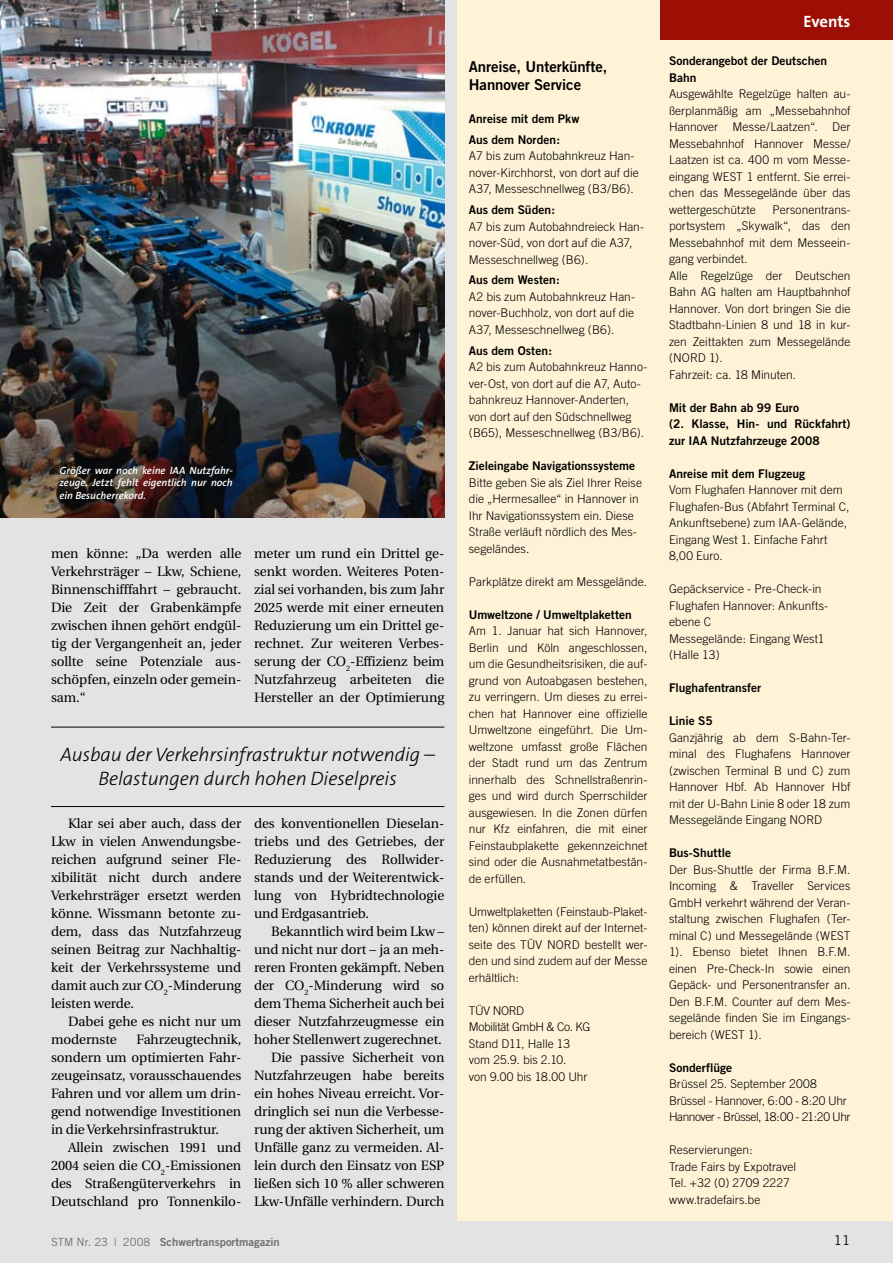
<style>
.page{position:relative;width:893px;height:1263px;background:#e3e3e3}
.page>*{position:absolute;margin:0;border:0;box-sizing:border-box;transform-origin:0 0}
.t1{font:italic 300 19.5px/23.4px "The Sans B3";letter-spacing:-.005em;color:#000;text-align:center}
.t2{font:700 16.5px "The Sans B7";letter-spacing:-.005em;color:#fff}
.t3{font:15px/18px "Trade Gothic Bold Two";letter-spacing:-.005em;color:#000}
.t4{font:13.5px/18px "Utopia";letter-spacing:-.005em;color:#000;text-align:justify}
.t5{font:13.5px "Trade Gothic";color:#000}
.t6{font:300 12px/16.5px "Trade Gothic";color:#000}
.t7{font:12px/16.5px "Trade Gothic Bold Two";color:#000}
.t8{font:300 12px/16.5px "Trade Gothic";letter-spacing:-.02em;color:#000}
.t9{font:11.25px "Trade Gothic Bold Two";color:#6f6f6e}
.t10{font:italic 600 10.5px/12.3px "The Sans B6";color:#fff;text-align:justify}
.s1{font-family:"Trade Gothic"}
</style>
<div class="page">
<div style="left:457px;top:0;width:436px;height:1220px;background:#fff3d7"></div>
<div style="left:660px;top:0;width:233px;height:39px;background:#9d0e05"></div>
<hr style="left:51px;top:727px;width:393px;height:1px;background:#000">
<hr style="left:51px;top:806px;width:393px;height:1px;background:#000">
<img style="left:0;top:0;width:444px;height:517px">
<p class="t10" style="left:60px;top:465px;width:175px">Größer war noch keine IAA Nutzfahr&shy;zeuge. Jetzt fehlt eigentlich nur noch ein Besucherrekord.</p>
<p class="t4" style="left:51px;top:545px;width:192px">men könne: „Da werden alle Verkehrsträger – Lkw, Schiene, Binnenschifffahrt – gebraucht.<br>Die Zeit der Grabenkämpfe zwischen ihnen gehört endgül&shy;tig der Vergangenheit an, jeder sollte seine Potenziale aus&shy;schöpfen, einzeln oder gemein&shy;sam.“</p>
<p class="t4" style="left:254px;top:545px;width:192px">meter um rund ein Drittel ge&shy;senkt worden. Weiteres Poten&shy;zial sei vorhanden, bis zum Jahr 2025 werde mit einer erneuten Reduzierung um ein Drittel ge&shy;rechnet. Zur weiteren Verbes&shy;serung der CO<sub>2</sub>-Effizienz beim Nutzfahrzeug arbeiteten die Hersteller an der Optimierung</p>
<h1 class="t1" style="left:61px;top:744px;width:376px">Ausbau der Verkehrsinfrastruktur notwendig –<br>Belastungen durch hohen Dieselpreis</h1>
<p class="t4" style="left:51px;top:815px;width:192px;text-indent:17px">Klar sei aber auch, dass der Lkw in vielen Anwendungsbe&shy;reichen aufgrund seiner Fle&shy;xibilität nicht durch andere Verkehrsträger ersetzt werden könne. Wissmann betonte zu&shy;dem, dass das Nutzfahrzeug seinen Beitrag zur Nachhaltig&shy;keit der Verkehrssysteme und damit auch zur CO<sub>2</sub>-Minderung leisten werde.</p>
<p class="t4" style="left:51px;top:1013px;width:192px;text-indent:17px">Dabei gehe es nicht nur um modernste</p>
<p class="t4" style="left:51px;top:1031px;width:192px;text-indent:86px">Fahrzeugtechnik, sondern um optimierten Fahr&shy;zeugeinsatz, vorausschauendes Fahren und vor allem um drin&shy;gend notwendige Investitionen in die Verkehrsinfrastruktur.</p>
<p class="t4" style="left:51px;top:1139px;width:192px;text-indent:17px">Allein zwischen 1991 und 2004 seien die CO<sub>2</sub>-Emissionen des Straßengüterverkehrs in Deutschland pro Tonnenkilo-</p>
<p class="t4" style="left:254px;top:815px;width:192px">des konventionellen Dieselan&shy;triebs und des Getriebes, der Reduzierung des Rollwider&shy;stands und der Weiterentwick&shy;lung von Hybridtechnologie und Erdgasantrieb.</p>
<p class="t4" style="left:254px;top:923px;width:192px;text-align:right">Bekanntlich wird beim Lkw – und nicht nur dort – ja an meh&shy;reren Fronten gekämpft. Neben der CO<sub>2</sub>-Minderung wird so dem Thema Sicherheit auch bei dieser Nutzfahrzeugmesse ein hoher Stellenwert zugerechnet.<br>Die passive Sicherheit von<br>Nutzfahrzeugen habe bereits ein hohes Niveau erreicht. Vor&shy;dringlich sei nun die Verbesse&shy;rung der aktiven Sicherheit, um<br>Unfälle ganz zu vermeiden. Al&shy;lein durch den Einsatz von ESP ließen sich 10 % aller schweren<br>Lkw-Unfälle verhindern. Durch</p>
<p class="t3" style="left:469px;top:57px;width:140px">Anreise, Unterkünfte,<br>Hannover Service</p>
<p class="t7" style="left:469px;top:108px;width:112px;line-height:20.7px">Anreise mit dem Pkw<br>Aus dem Norden:</p>
<p class="t6" style="left:469px;top:148px;width:171px">A7 bis zum Autobahnkreuz Han&shy;nover-Kirchhorst, von dort auf die<br>A37, Messeschnellweg (B3/B6).</p>
<p class="t7" style="left:469px;top:201px;width:88px">Aus dem Süden:</p>
<p class="t6" style="left:469px;top:218px;width:177px">A7 bis zum Autobahndreieck Han&shy;nover-Süd, von dort auf die A37,<br>Messeschnellweg (B6).</p>
<p class="t7" style="left:469px;top:272px;width:93px">Aus dem Westen:</p>
<p class="t6" style="left:469px;top:288px;width:168px;text-align:justify">A2 bis zum Autobahnkreuz Han&shy;nover-Buchholz, von dort auf die A37, Messeschnellweg (B6).</p>
<p class="t7" style="left:469px;top:342px;width:85px">Aus dem Osten:</p>
<p class="t6" style="left:469px;top:358px;width:180px">A2 bis zum Autobahnkreuz Hanno&shy;ver-Ost, von dort auf die A7, Auto&shy;bahnkreuz Hannover-Anderten, von dort auf den Südschnellweg (B65), Messeschnellweg (B3/B6).</p>
<p class="t7" style="left:469px;top:457px;width:168px">Zieleingabe Navigationssysteme</p>
<p class="t6" style="left:469px;top:474px;width:175px">Bitte geben Sie als Ziel Ihrer Reise die „Hermesallee“ in Hannover in<br>Ihr Navigationssystem ein. Diese<br>Straße verläuft nördlich des Mes&shy;segeländes.</p>
<p class="t6" style="left:469px;top:573px;width:180px">Parkplätze direkt am Messgelände.</p>
<p class="t7" style="left:469px;top:606px;width:164px">Umweltzone / Umweltplaketten</p>
<p class="t6" style="left:469px;top:622px;width:180px;text-align:justify">Am 1. Januar hat sich Hannover, Berlin und Köln angeschlossen, um die Gesundheitsrisiken, die auf&shy;grund von Autoabgasen bestehen, zu verringern. Um dieses zu errei&shy;chen hat Hannover eine offizielle Umweltzone eingeführt. Die Um&shy;weltzone umfasst große Flächen der Stadt rund um das Zentrum innerhalb des Schnellstraßenrin&shy;ges und wird durch Sperrschilder ausgewiesen. In die Zonen dürfen nur Kfz einfahren, die mit einer Feinstaubplakette gekennzeichnet sind oder die Ausnahmetatbestän&shy;de erfüllen.</p>
<p class="t6" style="left:469px;top:903px;width:180px;text-align:justify">Umweltplaketten (Feinstaub-Plaket&shy;ten) können direkt auf der Internet&shy;seite des TÜV NORD bestellt wer&shy;den und sind zudem auf der Messe erhältlich:</p>
<p class="t6" style="left:469px;top:1002px;width:123px">TÜV NORD<br>Mobilität GmbH &amp; Co. KG<br>Stand D11, Halle 13 vom 25.9. bis 2.10.<br>von 9.00 bis 18.00 Uhr</p>
<h2 class="t2" style="left:804px;top:13px;width:48px">Events</h2>
<p class="t7" style="left:669px;top:52px;width:160px">Sonderangebot der Deutschen<br>Bahn</p>
<p class="t6" style="left:669px;top:85px;width:183px;text-align:justify">Ausgewählte Regelzüge halten au&shy;ßerplanmäßig am „Messebahnhof Hannover Messe/Laatzen“. Der Messebahnhof Hannover Messe/ Laatzen ist ca. 400 m vom Messe&shy;eingang WEST 1 entfernt. Sie errei&shy;chen das Messegelände über das wettergeschützte</p>
<p class="t6" style="left:669px;top:201px;width:183px;text-indent:104px">Personentrans&shy;portsystem „Skywalk“, das den<br>Messebahnhof mit dem Messeein&shy;gang verbindet.<br>Alle Regelzüge der Deutschen<br>Bahn AG halten am Hauptbahnhof<br>Hannover. Von dort bringen Sie die<br>Stadtbahn-Linien 8 und 18 in kur&shy;zen Zeittakten zum Messegelände (NORD 1).<br>Fahrzeit: ca. 18 Minuten.</p>
<p class="t7" style="left:669px;top:399px;width:183px">Mit der Bahn ab 99 Euro<br>(2. Klasse, Hin- und Rückfahrt) zur IAA Nutzfahrzeuge 2008</p>
<p class="t7" style="left:669px;top:465px;width:138px">Anreise mit dem Flugzeug</p>
<p class="t6" style="left:669px;top:481px;width:182px">Vom Flughafen Hannover mit dem<br>Flughafen-Bus (Abfahrt Terminal C,<br>Ankunftsebene) zum IAA-Gelände,<br>Eingang West 1. Einfache Fahrt<br>8,00 Euro.</p>
<p class="t6" style="left:669px;top:580px;width:161px">Gepäckservice - Pre-Check-in<br>Flughafen Hannover: Ankunfts&shy;ebene C<br>Messegelände: Eingang West1 (Halle 13)</p>
<p class="t7" style="left:669px;top:679px;width:94px">Flughafentransfer</p>
<p class="t7" style="left:669px;top:712px;width:45px">Linie S5</p>
<p class="t6" style="left:669px;top:729px;width:183px;text-align:justify">Ganzjährig ab dem S-Bahn-Ter&shy;minal des Flughafens Hannover (zwischen Terminal B und C) zum Hannover Hbf. Ab Hannover Hbf mit der U-Bahn Linie 8 oder 18 zum Messegelände Eingang NORD</p>
<p class="t7" style="left:669px;top:844px;width:63px">Bus-Shuttle</p>
<p class="t6" style="left:669px;top:861px;width:183px;text-align:justify">Der Bus-Shuttle der Firma B.F.M.<br>Incoming &amp; Traveller Services GmbH verkehrt während der Veran&shy;staltung zwischen Flughafen (Ter&shy;minal C) und Messegelände (WEST 1). Ebenso bietet Ihnen B.F.M. einen Pre-Check-In sowie einen Gepäck- und Personentransfer an.<br>Den B.F.M. Counter auf dem Mes&shy;segelände finden Sie im Eingangs&shy;bereich (WEST 1).</p>
<p class="t7" style="left:669px;top:1059px;width:65px">Sonderflüge</p>
<p class="t8" style="left:669px;top:1075px;width:183px">Brüssel 25. September 2008<br>Brüssel - Hannover, 6:00 - 8:20 Uhr<br>Hannover - Brüssel, 18:00 - 21:20 Uhr</p>
<p class="t6" style="left:669px;top:1141px;width:129px">Reservierungen:<br>Trade Fairs by Expotravel<br>Tel. +32 (0) 2709 2227 www.tradefairs.be</p>
<p class="t9" style="left:51px;top:1235px;width:230px"><span class="s1">STM Nr. 23 | 2008</span> Schwertransportmagazin</p>
<p class="t5" style="left:834px;top:1232px;width:18px">11</p>
</div>
